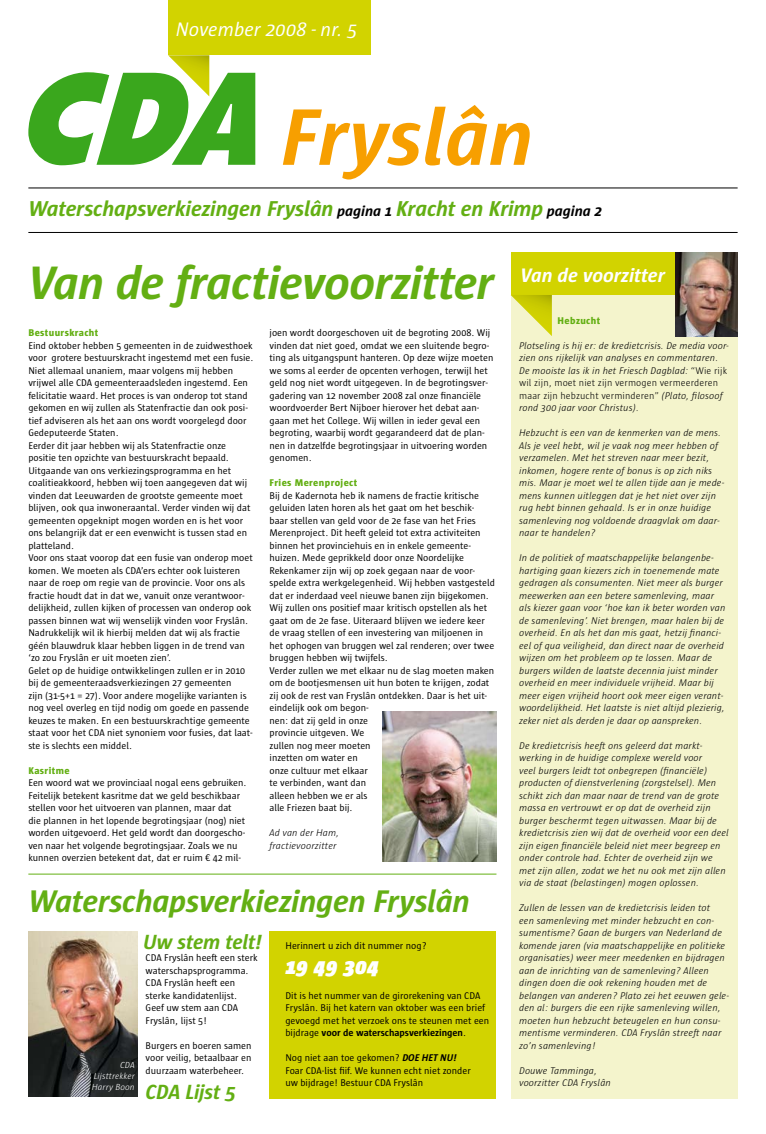
<style>
.page{position:relative;width:766px;height:1134px;background:#fff}
.page>*{position:absolute;margin:0;border:0;box-sizing:border-box;transform-origin:0 0}
.t1{font:italic 700 82px "Sun";color:#f79f00}
.t2{font:italic 700 48px "Sun";letter-spacing:-.015em;color:#63af13}
.t3{font:italic 700 32px "Sun";letter-spacing:-.015em;color:#63af13}
.t4{font:italic 700 22px "Sun";letter-spacing:-.01em;color:#63af13}
.t5{font:italic 900 22px "Sun";letter-spacing:.035em;color:#fff}
.t6{font:italic 700 21px "Sun";letter-spacing:-.01em;color:#63af13}
.t7{font:italic 20px "Sun";color:#fff}
.t8{font:italic 700 20px "Sun";color:#fff}
.t9{font:10px/12.5px "Sun";color:#000}
.t10{font:italic 300 10px/12.5px "Sun";letter-spacing:.01em;color:#000}
.t11{font:800 10px "Sun";letter-spacing:.04em;color:#63af13}
.t12{font:italic 300 9px/11px "Sun";letter-spacing:.01em;color:#fff;text-align:justify}
.s1{font-size:15px;color:#000}
.s2{font-weight:700}
.s3{font-weight:700;font-style:italic}
.s4{font-style:normal}
</style>
<div class="page">
<hr style="left:28px;top:188px;width:709px;height:1px;background:#000">
<hr style="left:28px;top:232px;width:709px;height:1px;background:#000">
<div style="left:510px;top:289px;width:227px;height:810px;background:#f4f4cc"></div>
<div style="left:510px;top:252px;width:227px;height:43px;background:#d2d300"></div>
<svg style="left:510px;top:295px;width:41px;height:41px"></svg>
<div style="left:168px;top:0;width:202px;height:55px;background:#d2d300"></div>
<svg style="left:28px;top:55px;width:227px;height:110px"></svg>
<img style="left:383px;top:711px;width:113px;height:150px">
<img style="left:28px;top:932px;width:109px;height:164px">
<img style="left:675px;top:252px;width:62px;height:84px">
<hr style="left:28px;top:874px;width:468px;height:1px;background:#63af13">
<div style="left:269px;top:931px;width:227px;height:168px;background:#d2d300"></div>
<h3 class="t7" style="left:176px;top:18px;width:183px">November 2008 - nr. 5</h3>
<h1 class="t1" style="left:281px;top:92px;width:254px">Fryslân</h1>
<h3 class="t4" style="left:28px;top:197px;width:575px">Waterschapsverkiezingen Fryslân <span class="s1">pagina 1</span> Kracht en Krimp <span class="s1">pagina 2</span></h3>
<h2 class="t2" style="left:28px;top:257px;width:467px">Van de fractievoorzitter</h2>
<p class="t9" style="left:269px;top:326px;width:225px">joen wordt doorgeschoven uit de begroting 2008. Wij vinden dat niet goed, omdat we een sluitende begro&shy;ting als uitgangspunt hanteren. Op deze wijze moeten we soms al eerder de opcenten verhogen, terwijl het geld nog niet wordt uitgegeven. In de begrotingsver&shy;gadering van 12 november 2008 zal onze financiële woordvoerder Bert Nijboer hierover het debat aan&shy;gaan met het College. Wij willen in ieder geval een begroting, waarbij wordt gegarandeerd dat de plan&shy;nen in datzelfde begrotingsjaar in uitvoering worden genomen.</p>
<p class="t11" style="left:269px;top:477px;width:89px">Fries Merenproject</p>
<p class="t9" style="left:269px;top:489px;width:227px">Bij de Kadernota heb ik namens de fractie kritische geluiden laten horen als het gaat om het beschik&shy;baar stellen van geld voor de 2e fase van het Fries Merenproject. Dit heeft geleid tot extra activiteiten binnen het provinciehuis en in enkele gemeente&shy;huizen. Mede geprikkeld door onze Noordelijke Rekenkamer zijn wij op zoek gegaan naar de voor&shy;spelde extra werkgelegenheid. Wij hebben vastgesteld dat er inderdaad veel nieuwe banen zijn bijgekomen.<br>Wij zullen ons positief maar kritisch opstellen als het gaat om de 2e fase. Uiteraard blijven we iedere keer de vraag stellen of een investering van miljoenen in het ophogen van bruggen wel zal renderen; over twee bruggen hebben wij twijfels.<br>Verder zullen we met elkaar nu de slag moeten maken om de bootjesmensen uit hun boten te krijgen, zodat zij ook de rest van Fryslân ontdekken. Daar is het uit&shy;eindelijk ook om begon-<br>nen: dat zij geld in onze<br>provincie uitgeven. We<br>zullen nog meer moeten<br>inzetten om water en<br>onze cultuur met elkaar<br>te verbinden, want dan<br>alleen hebben we er als<br>alle Friezen baat bij.</p>
<p class="t10" style="left:269px;top:826px;width:71px">Ad van der Ham, fractievoorzitter</p>
<p class="t11" style="left:28px;top:327px;width:71px">Bestuurskracht</p>
<p class="t9" style="left:28px;top:339px;width:226px">Eind oktober hebben 5 gemeenten in de zuidwesthoek voor grotere bestuurskracht ingestemd met een fusie.<br>Niet allemaal unaniem, maar volgens mij hebben vrijwel alle CDA gemeenteraadsleden ingestemd. Een felicitatie waard. Het proces is van onderop tot stand gekomen en wij zullen als Statenfractie dan ook posi&shy;tief adviseren als het aan ons wordt voorgelegd door Gedeputeerde Staten.<br>Eerder dit jaar hebben wij als Statenfractie onze positie ten opzichte van bestuurskracht bepaald.<br>Uitgaande van ons verkiezingsprogramma en het coalitieakkoord, hebben wij toen aangegeven dat wij vinden dat Leeuwarden de grootste gemeente moet blijven, ook qua inwoneraantal. Verder vinden wij dat gemeenten opgeknipt mogen worden en is het voor ons belangrijk dat er een evenwicht is tussen stad en platteland.<br>Voor ons staat voorop dat een fusie van onderop moet komen. We moeten als CDA’ers echter ook luisteren naar de roep om regie van de provincie. Voor ons als fractie houdt dat in dat we, vanuit onze verantwoor&shy;delijkheid, zullen kijken of processen van onderop ook passen binnen wat wij wenselijk vinden voor Fryslân.<br>Nadrukkelijk wil ik hierbij melden dat wij als fractie géén blauwdruk klaar hebben liggen in de trend van ‘zo zou Fryslân er uit moeten zien’.<br>Gelet op de huidige ontwikkelingen zullen er in 2010 bij de gemeenteraadsverkiezingen 27 gemeenten<br>zijn (31-5+1 = 27). Voor andere mogelijke varianten is nog veel overleg en tijd nodig om goede en passende keuzes te maken. En een bestuurskrachtige gemeente staat voor het CDA niet synoniem voor fusies, dat laat&shy;ste is slechts een middel.</p>
<p class="t11" style="left:28px;top:765px;width:43px">Kasritme</p>
<p class="t9" style="left:28px;top:776px;width:219px">Een woord wat we provinciaal nogal eens gebruiken.<br>Feitelijk betekent kasritme dat we geld beschikbaar stellen voor het uitvoeren van plannen, maar dat die plannen in het lopende begrotingsjaar (nog) niet worden uitgevoerd. Het geld wordt dan doorgescho&shy;ven naar het volgende begrotingsjaar. Zoals we nu kunnen overzien betekent dat, dat er ruim € 42 mil-</p>
<h3 class="t3" style="left:28px;top:883px;width:443px">Waterschapsverkiezingen Fryslân</h3>
<p class="t12" style="left:92px;top:1060px;width:44px;text-indent:28px">CDA Lijsttrekker Harry Boon</p>
<h3 class="t6" style="left:143px;top:930px;width:120px">Uw stem telt!</h3>
<p class="t9" style="left:146px;top:951px;width:114px">CDA Fryslân heeft een sterk waterschapsprogramma.<br>CDA Fryslân heeft een sterke kandidatenlijst.<br>Geef uw stem aan CDA<br>Fryslân, lijst 5!</p>
<p class="t9" style="left:146px;top:1039px;width:107px;text-align:justify">Burgers en boeren samen voor veilig, betaalbaar en duurzaam waterbeheer.</p>
<h3 class="t6" style="left:146px;top:1080px;width:92px">CDA Lijst 5</h3>
<p class="t9" style="left:285px;top:939px;width:143px">Herinnert u zich dit nummer nog?</p>
<h3 class="t5" style="left:285px;top:954px;width:94px">19 49 304</h3>
<p class="t9" style="left:285px;top:989px;width:205px">Dit is het nummer van de girorekening van CDA Fryslân. Bij het katern van oktober was een brief gevoegd met het verzoek ons te steunen met een bijdrage <span class="s2">voor de waterschapsverkiezingen</span>.</p>
<p class="t9" style="left:285px;top:1051px;width:187px">Nog niet aan toe gekomen? <span class="s3">DOE HET NU!<br></span>Foar CDA-list fiif. We kunnen echt niet zonder uw bijdrage! Bestuur CDA Fryslân</p>
<h3 class="t8" style="left:520px;top:264px;width:146px">Van de voorzitter</h3>
<p class="t11" style="left:557px;top:315px;width:44px">Hebzucht</p>
<p class="t10" style="left:519px;top:339px;width:211px">Plotseling is hij er: de kredietcrisis. De media voor&shy;zien ons rijkelijk van analyses en commentaren.<br>De mooiste las ik in het Friesch Dagblad: <span class="s4">“Wie rijk wil zijn, moet niet zijn vermogen vermeerderen maar zijn hebzucht verminderen”</span> (Plato, filosoof rond 300 jaar voor Christus).</p>
<p class="t10" style="left:519px;top:426px;width:206px">Hebzucht is een van de kenmerken van de mens.<br>Als je veel hebt, wil je vaak nog meer hebben of verzamelen. Met het streven naar meer bezit, inkomen, hogere rente of bonus is op zich niks mis. Maar je moet wel te allen tijde aan je mede&shy;mens kunnen uitleggen dat je het niet over zijn rug hebt binnen gehaald. Is er in onze huidige samenleving nog voldoende draagvlak om daar&shy;naar te handelen?</p>
<p class="t10" style="left:519px;top:551px;width:208px">In de politiek of maatschappelijke belangenbe&shy;hartiging gaan kiezers zich in toenemende mate gedragen als consumenten. Niet meer als burger meewerken aan een betere samenleving, maar als kiezer gaan voor ‘hoe kan ik beter worden van de samenleving’. Niet brengen, maar halen bij de overheid. En als het dan mis gaat, hetzij financi&shy;eel of qua veiligheid, dan direct naar de overheid wijzen om het probleem op te lossen. Maar de burgers wilden de laatste decennia juist minder overheid en meer individuele vrijheid. Maar bij meer eigen vrijheid hoort ook meer eigen verant&shy;woordelijkheid. Het laatste is niet altijd plezierig, zeker niet als derden je daar op aanspreken.</p>
<p class="t10" style="left:519px;top:739px;width:211px">De kredietcrisis heeft ons geleerd dat markt&shy;werking in de huidige complexe wereld voor<br>veel burgers leidt tot onbegrepen (financiële) producten of dienstverlening (zorgstelsel). Men schikt zich dan maar naar de trend van de grote massa en vertrouwt er op dat de overheid zijn burger beschermt tegen uitwassen. Maar bij de kredietcrisis zien wij dat de overheid voor een deel zijn eigen financiële beleid niet meer begreep en onder controle had. Echter de overheid zijn we met zijn allen, zodat we het nu ook met zijn allen via de staat (belastingen) mogen oplossen.</p>
<p class="t10" style="left:519px;top:901px;width:211px">Zullen de lessen van de kredietcrisis leiden tot<br>een samenleving met minder hebzucht en con&shy;sumentisme? Gaan de burgers van Nederland de komende jaren (via maatschappelijke en politieke organisaties) weer meer meedenken en bijdragen aan de inrichting van de samenleving? Alleen dingen doen die ook rekening houden met de belangen van anderen? Plato zei het eeuwen gele&shy;den al: burgers die een rijke samenleving willen, moeten hun hebzucht beteugelen en hun consu&shy;mentisme verminderen. CDA Fryslân streeft naar zo’n samenleving!</p>
<p class="t10" style="left:519px;top:1064px;width:93px">Douwe Tamminga, voorzitter CDA Fryslân</p>
</div>
